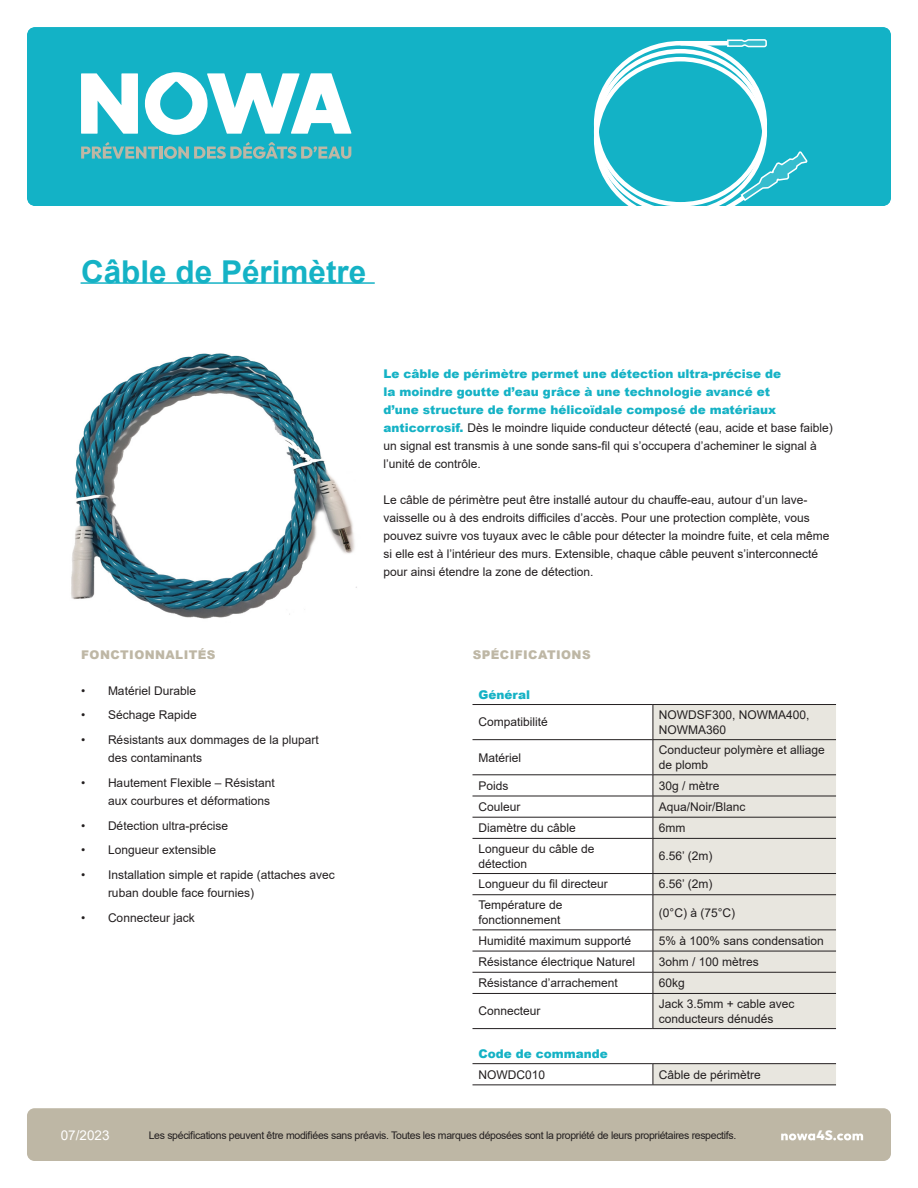
<style>
.page{position:relative;width:918px;height:1188px;background:#fff}
.page>*{position:absolute;margin:0;border:0;box-sizing:border-box;transform-origin:0 0}
.t1{font:700 31.5px "Arial";color:#15b2c5}
.t2{font:13.5px "Arial";color:#fff}
.t3{font:800 13.5px "Outfit";color:#fff}
.t4{font:12px/18px "Arial";color:#231f20}
.t5{font:900 12px/18px "Arial";color:#15b2c5}
.t6{font:900 12px "Arial";letter-spacing:.035em;color:#beb7a5}
.t7{font:10.5px "Arial";letter-spacing:-.03em;color:#231f20}
.s1{font-weight:400;color:#231f20}
</style>
<div class="page">
<hr style="left:81px;top:282px;width:294px;height:2px;background:#15b2c5">
<div style="left:27px;top:1108px;width:864px;height:53px;background:#beb7a5;border-radius:8px"></div>
<div style="left:27px;top:27px;width:864px;height:179px;background:#13b2c6"></div>
<svg style="left:592px;top:38px;width:217px;height:168px;background:#38becf"></svg>
<hr style="left:680px;top:41px;width:48px;height:4px;background:#fff">
<img style="left:71px;top:353px;width:286px;height:266px">
<svg style="left:81px;top:73px;width:57px;height:61px"></svg>
<svg style="left:145px;top:72px;width:207px;height:63px"></svg>
<svg style="left:81px;top:142px;width:270px;height:17px;background:#56b3b8"></svg>
<svg style="left:653px;top:705px;width:183px;height:380px;background:#e7e5df"></svg>
<hr style="left:472px;top:704px;width:181px;height:1px;background:#231f20">
<hr style="left:653px;top:704px;width:183px;height:1px;background:#231f20">
<hr style="left:653px;top:705px;width:1px;height:34px;background:#231f20">
<hr style="left:472px;top:739px;width:181px;height:1px;background:#231f20">
<hr style="left:653px;top:739px;width:183px;height:1px;background:#231f20">
<hr style="left:653px;top:740px;width:1px;height:35px;background:#231f20">
<hr style="left:472px;top:775px;width:181px;height:1px;background:#231f20">
<hr style="left:653px;top:775px;width:183px;height:1px;background:#231f20">
<hr style="left:472px;top:796px;width:181px;height:1px;background:#231f20">
<hr style="left:653px;top:796px;width:183px;height:1px;background:#231f20">
<hr style="left:472px;top:817px;width:181px;height:1px;background:#231f20">
<hr style="left:653px;top:817px;width:183px;height:1px;background:#231f20">
<svg style="left:653px;top:775px;width:1px;height:63px"></svg>
<hr style="left:472px;top:838px;width:181px;height:1px;background:#231f20">
<hr style="left:653px;top:838px;width:183px;height:1px;background:#231f20">
<hr style="left:653px;top:839px;width:1px;height:34px;background:#231f20">
<hr style="left:472px;top:873px;width:181px;height:1px;background:#231f20">
<hr style="left:653px;top:873px;width:183px;height:1px;background:#231f20">
<svg style="left:653px;top:874px;width:1px;height:20px"></svg>
<hr style="left:472px;top:894px;width:181px;height:1px;background:#231f20">
<hr style="left:653px;top:894px;width:183px;height:1px;background:#231f20">
<hr style="left:653px;top:895px;width:1px;height:35px;background:#231f20">
<hr style="left:472px;top:930px;width:181px;height:1px;background:#231f20">
<hr style="left:653px;top:930px;width:183px;height:1px;background:#231f20">
<hr style="left:472px;top:951px;width:181px;height:1px;background:#231f20">
<hr style="left:653px;top:951px;width:183px;height:1px;background:#231f20">
<hr style="left:472px;top:972px;width:181px;height:1px;background:#231f20">
<hr style="left:653px;top:972px;width:183px;height:1px;background:#231f20">
<svg style="left:653px;top:930px;width:1px;height:63px"></svg>
<hr style="left:472px;top:993px;width:181px;height:1px;background:#231f20">
<hr style="left:653px;top:993px;width:183px;height:1px;background:#231f20">
<hr style="left:653px;top:994px;width:1px;height:34px;background:#231f20">
<hr style="left:472px;top:1028px;width:181px;height:1px;background:#231f20">
<hr style="left:653px;top:1028px;width:183px;height:1px;background:#231f20">
<hr style="left:472px;top:1063px;width:181px;height:1px;background:#231f20">
<hr style="left:653px;top:1063px;width:183px;height:1px;background:#231f20">
<svg style="left:653px;top:1064px;width:1px;height:21px"></svg>
<hr style="left:472px;top:1085px;width:181px;height:1px;background:#231f20">
<hr style="left:653px;top:1085px;width:183px;height:1px;background:#231f20">
<svg style="left:781px;top:1134px;width:34px;height:6px"></svg>
<svg style="left:833px;top:1134px;width:30px;height:6px"></svg>
<p class="t1" style="left:81px;top:249px;width:287px">Câble de Périmètre</p>
<p class="t6" style="left:81px;top:646px;width:136px">FONCTIONNALITÉS</p>
<p class="t4" style="left:81px;top:681px;width:117px">• Matériel Durable</p>
<p class="t4" style="left:81px;top:706px;width:117px">• Séchage Rapide</p>
<p class="t4" style="left:108px;top:731px;width:212px;text-indent:-27px">• Résistants aux dommages de la plupart des contaminants</p>
<p class="t4" style="left:108px;top:774px;width:168px;text-indent:-27px">• Hautement Flexible – Résistant aux courbures et déformations</p>
<p class="t4" style="left:81px;top:816px;width:149px">• Détection ultra-précise</p>
<p class="t4" style="left:81px;top:841px;width:137px">• Longueur extensible</p>
<p class="t4" style="left:108px;top:866px;width:228px;text-indent:-27px">• Installation simple et rapide (attaches avec ruban double face fournies)</p>
<p class="t4" style="left:81px;top:909px;width:115px">• Connecteur jack</p>
<p class="t5" style="left:383px;top:364px;width:451px">Le câble de périmètre permet une détection ultra-précise de<br>la moindre goutte d’eau grâce à une technologie avancé et<br>d’une structure de forme hélicoïdale composé de matériaux anticorrosif. <span class="s1">Dès le moindre liquide conducteur détecté (eau, acide et base faible) un signal est transmis à une sonde sans-fil qui s’occupera d’acheminer le signal à l’unité de contrôle.</span></p>
<p class="t4" style="left:383px;top:491px;width:448px">Le câble de périmètre peut être installé autour du chauffe-eau, autour d’un lave&shy;vaisselle ou à des endroits difficiles d’accès. Pour une protection complète, vous pouvez suivre vos tuyaux avec le câble pour détecter la moindre fuite, et cela même si elle est à l’intérieur des murs. Extensible, chaque câble peuvent s’interconnecté pour ainsi étendre la zone de détection.</p>
<p class="t6" style="left:473px;top:646px;width:119px">SPÉCIFICATIONS</p>
<p class="t5" style="left:478px;top:685px;width:53px">Général</p>
<p class="t4" style="left:478px;top:713px;width:71px">Compatibilité</p>
<p class="t4" style="left:659px;top:708px;width:152px;line-height:14.4px">NOWDSF300, NOWMA400,<br>NOWMA360</p>
<p class="t4" style="left:478px;top:748px;width:44px">Matériel</p>
<p class="t4" style="left:659px;top:743px;width:168px;line-height:14.4px">Conducteur polymère et alliage de plomb</p>
<p class="t4" style="left:478px;top:776px;width:32px">Poids</p>
<p class="t4" style="left:659px;top:776px;width:62px">30g / mètre</p>
<p class="t4" style="left:478px;top:798px;width:44px">Couleur</p>
<p class="t4" style="left:659px;top:798px;width:88px">Aqua/Noir/Blanc</p>
<p class="t4" style="left:478px;top:819px;width:99px">Diamètre du câble</p>
<p class="t4" style="left:659px;top:819px;width:28px">6mm</p>
<p class="t4" style="left:478px;top:840px;width:118px">Longueur du câble de</p>
<p class="t4" style="left:478px;top:854px;width:50px">détection</p>
<p class="t4" style="left:659px;top:847px;width:55px">6.56’ (2m)</p>
<p class="t4" style="left:478px;top:875px;width:131px">Longueur du fil directeur</p>
<p class="t4" style="left:659px;top:875px;width:55px">6.56’ (2m)</p>
<p class="t4" style="left:478px;top:898px;width:86px;line-height:14.4px">Température de fonctionnement</p>
<p class="t4" style="left:659px;top:903px;width:78px">(0°C) à (75°C)</p>
<p class="t4" style="left:478px;top:932px;width:154px">Humidité maximum supporté</p>
<p class="t4" style="left:659px;top:932px;width:166px">5% à 100% sans condensation</p>
<p class="t4" style="left:478px;top:953px;width:158px">Résistance électrique Naturel</p>
<p class="t4" style="left:659px;top:953px;width:102px">3ohm / 100 mètres</p>
<p class="t4" style="left:478px;top:974px;width:141px">Résistance d’arrachement</p>
<p class="t4" style="left:659px;top:974px;width:28px">60kg</p>
<p class="t4" style="left:478px;top:1002px;width:64px">Connecteur</p>
<p class="t4" style="left:659px;top:997px;width:137px;line-height:14.4px">Jack 3.5mm + cable avec conducteurs dénudés</p>
<p class="t5" style="left:478px;top:1044px;width:131px">Code de commande</p>
<p class="t4" style="left:478px;top:1065px;width:68px">NOWDC010</p>
<p class="t4" style="left:659px;top:1065px;width:104px">Câble de périmètre</p>
<p class="t2" style="left:61px;top:1126px;width:50px">07/2023</p>
<p class="t7" style="left:149px;top:1128px;width:589px">Les spécifications peuvent être modifiées sans préavis. Toutes les marques déposées sont la propriété de leurs propriétaires respectifs.</p>
<p class="t3" style="left:816px;top:1126px;width:18px">4S</p>
</div>
